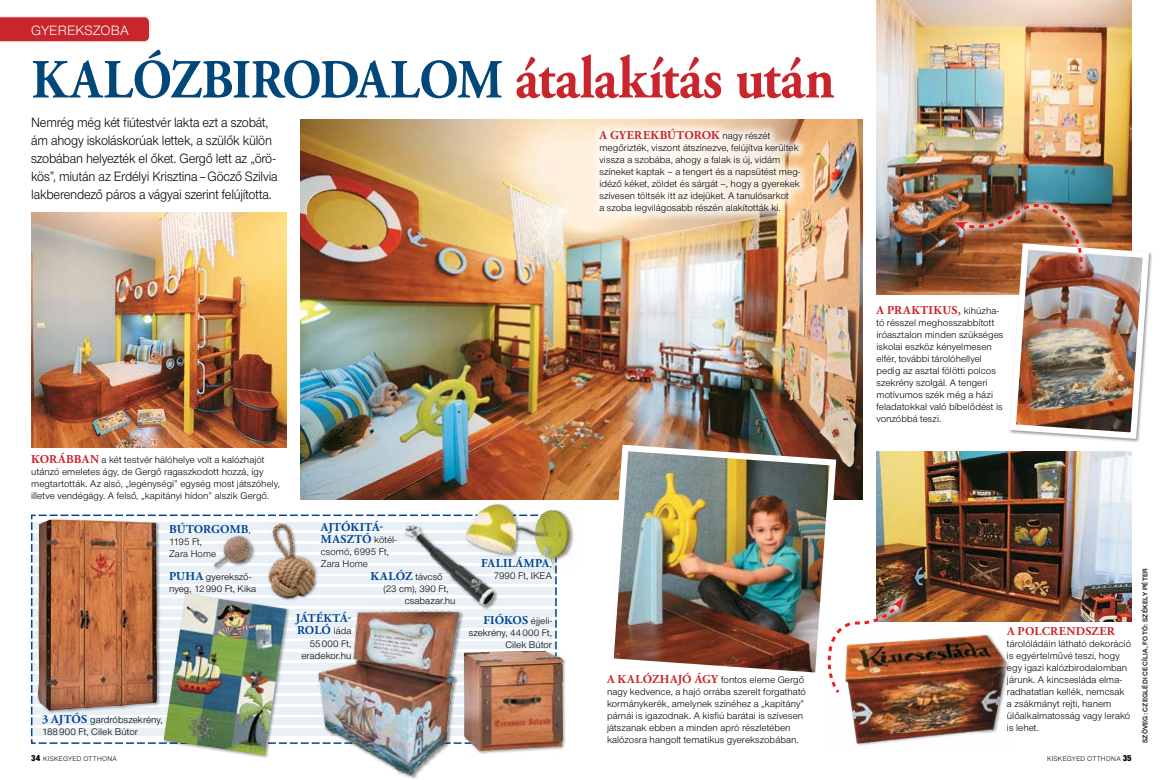
<style>
.page{position:relative;width:1163px;height:780px;background:#fff}
.page>*{position:absolute;margin:0;border:0;box-sizing:border-box;transform-origin:0 0}
.t1{font:700 60px "Adobe Garamond Pro";color:#c9252c;scale:.91 1}
.t2{font:700 55px "Adobe Garamond Pro";color:#014779;scale:.91 1}
.t3{font:14px/18px "Nimbus Sans Nov Reg";letter-spacing:-.015em;color:#000;scale:.93 1}
.t4{font:14px "Nimbus Sans Nov Reg";letter-spacing:.015em;color:#fff}
.t5{font:700 12px/12px "Adobe Garamond Pro";letter-spacing:.025em;color:#034694}
.t6{font:700 12px "Adobe Garamond Pro";letter-spacing:.025em;color:#c9252c}
.t7{font:700 12px "Adobe Garamond Pro";letter-spacing:.045em;color:#c9252c}
.t8{font:700 12px "Adobe Garamond Pro";color:#034694}
.t9{font:10px/12px "Nimbus Sans Nov Reg";letter-spacing:.005em;color:#000}
.t10{font:7px "Nimbus Sans Nov Sem";letter-spacing:.035em;color:#000}
.t11{font:7px "Nimbus Sans Nov Reg";letter-spacing:.035em;color:#000}
.s1{font-family:"Nimbus Sans Nov Reg";font-weight:400;font-size:10px;color:#000}
.s2{font-family:"Adobe Garamond Pro";font-weight:700;font-size:12px;color:#c9252c}
.s3{font-family:"Adobe Garamond Pro";font-weight:700;font-size:12px;color:#034694}
.s4{font-family:"Nimbus Sans Nov Cd Bla";font-size:9px}
</style>
<div class="page">
<img style="left:852px;top:633px;width:144px;height:113px">
<img style="left:724px;top:120px;width:138px;height:379px">
<img style="left:876px;top:0;width:255px;height:295px">
<img style="left:876px;top:451px;width:255px;height:170px">
<img style="left:724px;top:441px;width:115px;height:222px">
<img style="left:804px;top:569px;width:110px;height:143px">
<img style="left:943px;top:157px;width:209px;height:285px">
<div style="left:597px;top:663px;width:218px;height:92px;background:#fff"></div>
<div style="left:589px;top:118px;width:220px;height:105px;background:#fff;opacity:.75"></div>
<img style="left:466px;top:743px;width:98px;height:10px">
<img style="left:305px;top:743px;width:161px;height:36px">
<div style="left:162px;top:592px;width:128px;height:166px;background:#000;opacity:.4"></div>
<img style="left:163px;top:743px;width:123px;height:12px">
<img style="left:0;top:16px;width:724px;height:727px">
<h3 class="t4" style="left:31px;top:22px;width:99px">gyerekszo ba</h3>
<h2 class="t2" style="left:32px;top:48px;width:81px">KALÓZBIRODALOM</h2>
<h1 class="t1" style="left:514px;top:43px;width:353px">átalakítás után</h1>
<p class="t3" style="left:31px;top:114px;width:266px">N emrég még két fiútestvér lakta ezt a szobát, ám ahogy iskoláskorúak lettek, a szülők külön szobában helyezték el őket. Gergő lett az „örö&shy;kös”, miután az Erdélyi Krisztina– G öcző Szilvia lakberendező páros a vágyai szerint felújította.</p>
<p class="t6" style="left:599px;top:128px;width:172px">A gyerekbútorok <span class="s1">nagy részét</span></p>
<p class="t9" style="left:599px;top:142px;width:202px">megőrizték, viszont átszínezve, felújítva kerültek vissza a szobába, ahogy a falak is új, vidám színeket kaptak – a tengert és a napsütést meg&shy;idéző kéket, zöldet és sárgát –, hogy a gyerekek szívesen töltsék itt az idejüket. A tanulósarkot<br>a szoba legvilágosabb részén alakították ki.</p>
<p class="t7" style="left:876px;top:303px;width:124px">A praktikus, <span class="s1">kihúzha-</span></p>
<p class="t9" style="left:876px;top:317px;width:128px">tó résszel meghosszabbított íróasztalon minden szükséges iskolai eszköz kényelmesen elfér, további tárolóhellyel pedig az asztal fölötti polcos szekrény szolgál. A tengeri motívumos szék még a házi feladatokkal való bíbelődést is vonzóbbá teszi.</p>
<p class="t9" style="left:31px;top:454px;width:250px"><span class="s2">Korábban</span> a két testvér hálóhelye volt a kalózhajót utánzó emeletes ágy, de Gergő ragaszkodott hozzá, így megtartották. Az alsó, „legénységi” egység most játszóhely, illetve vendégágy. A felső, „kapitányi hídon” alszik Gergő.</p>
<p class="t8" style="left:169px;top:522px;width:83px">bútorgomb<span class="s1">,</span></p>
<p class="t9" style="left:169px;top:535px;width:49px">1195 Ft,<br>Zara Home</p>
<p class="t9" style="left:169px;top:571px;width:89px"><span class="s3">puha</span> gyereksző&shy;nyeg, 12990 Ft, Kika</p>
<p class="t5" style="left:321px;top:521px;width:77px">ajtókitá&shy;masztó <span class="s1">kötél-</span></p>
<p class="t9" style="left:321px;top:546px;width:70px">csomó, 6995 Ft,<br>Zara Home</p>
<p class="t9" style="left:370px;top:570px;width:74px"><span class="s3">kalóz</span> távcső</p>
<p class="t9" style="left:383px;top:582px;width:67px">(23 cm), 390 Ft,</p>
<p class="t9" style="left:404px;top:594px;width:52px">csabazar.hu</p>
<p class="t5" style="left:296px;top:613px;width:57px">játéktá&shy;roló <span class="s1">láda</span></p>
<p class="t9" style="left:301px;top:637px;width:51px;text-align:right">55000 Ft, eradekor.hu</p>
<p class="t5" style="left:481px;top:557px;width:72px">Falilámpa<span class="s1">,</span></p>
<p class="t9" style="left:493px;top:570px;width:53px">7990 Ft, I KEA</p>
<p class="t9" style="left:468px;top:614px;width:85px;text-align:right"><span class="s3">fiókos</span> éjjeli&shy;szekrény, 44000 Ft,<br>Cilek Bútor</p>
<p class="t9" style="left:42px;top:714px;width:122px"><span class="s3">3 ajtós</span> gardróbszekrény,<br>188900 Ft, Cilek Bútor</p>
<p class="t9" style="left:607px;top:673px;width:200px"><span class="s2">A kalózhajó ágy</span> fontos eleme Gergő nagy kedvence, a hajó orrába szerelt forgatható kormánykerék, amelynek színéhez a „kapitány” párnái is igazodnak. A kisfiú barátai is szívesen játszanak ebben a minden apró részletében kalózosra hangolt tematikus gyerekszobában.</p>
<p class="t6" style="left:1006px;top:624px;width:109px">A polcrendszer</p>
<p class="t9" style="left:1006px;top:637px;width:126px">tárolóládáin látható dekoráció is egyértelművé teszi, hogy egy igazi kalózbirodalomban járunk. A kincsesláda elma&shy;radhatatlan kellék, nemcsak a zsákmányt rejti, hanem ülőalkalmatosság vagy lerakó is lehet.</p>
<p class="t11" style="left:31px;top:755px;width:87px"><span class="s4">34</span> Kiskegyed Ottho na</p>
<p class="t11" style="left:1046px;top:754px;width:86px">Kiskegyed Ottho na <span class="s4">35</span></p>
<p class="t10" style="left:1140px;top:743px;width:177px;rotate:-90deg">szöveg: czeglédi cecília, fotó: székely péter</p>
</div>
